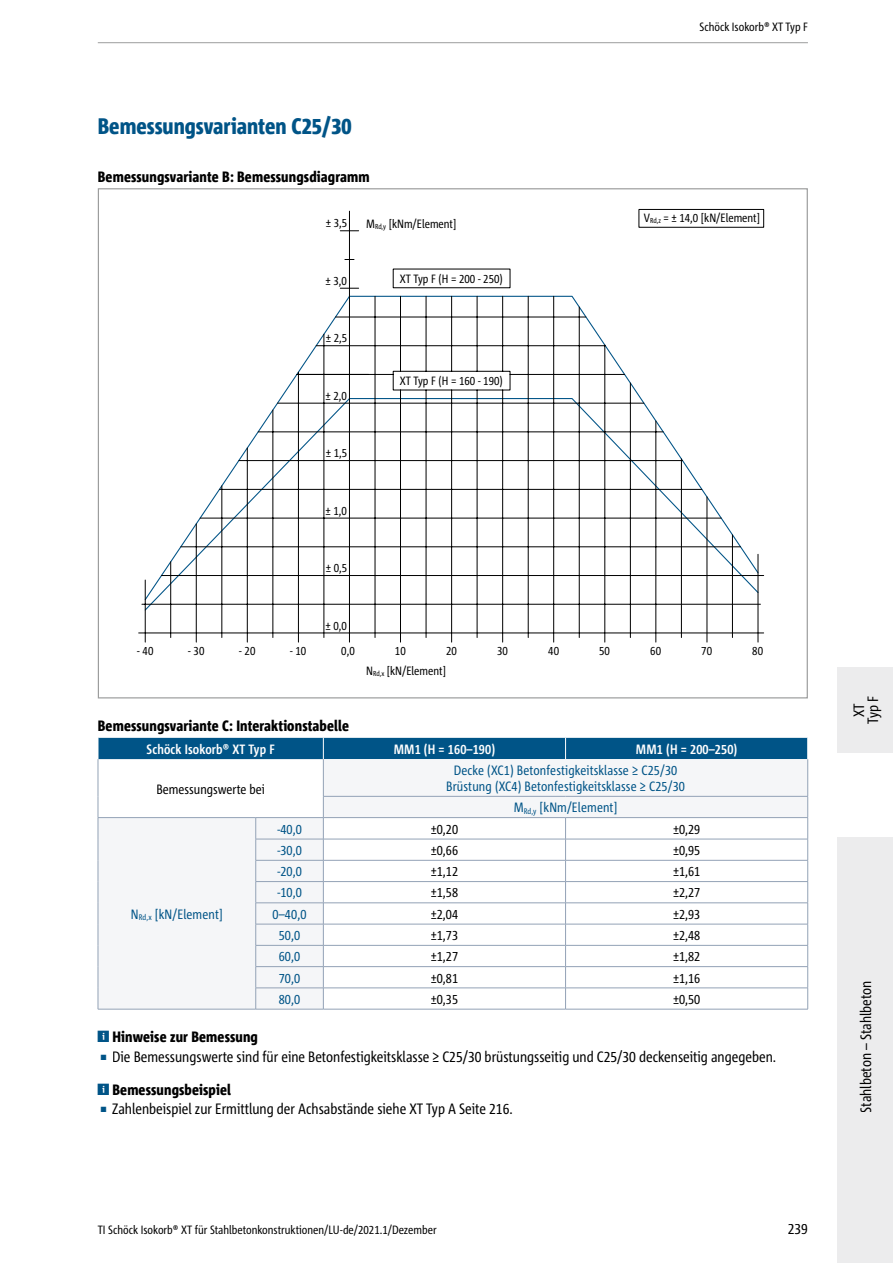
<style>
.page{position:relative;width:893px;height:1263px;background:#fff}
.page>*{position:absolute;margin:0;border:0;box-sizing:border-box;transform-origin:0 0}
.t1{font:800 condensed 22.5px "Corpid Schoeck";color:#005487}
.t2{font:condensed 15px/33px "Corpid Schoeck";color:#000}
.t3{font:800 condensed 15px "Corpid Schoeck";letter-spacing:.01em;color:#000}
.t4{font:condensed 13.5px/16.5px "Corpid Schoeck";letter-spacing:.01em;color:#005487;text-align:center}
.t5{font:condensed 13.5px "Corpid Schoeck";color:#000}
.t6{font:700 condensed 13.5px "Corpid Schoeck";letter-spacing:.01em;color:#fff}
.t7{font:condensed 12px "Corpid Schoeck";color:#000}
.s1{font-size:7.5px;color:#005487}
.s2{font-weight:800}
</style>
<div class="page">
<div style="left:838px;top:837px;width:55px;height:426px;background:#ececed"></div>
<div style="left:838px;top:668px;width:55px;height:85px;background:#ececed"></div>
<hr style="left:98px;top:42px;width:710px;height:1px;background:#9c9d9d">
<svg style="left:256px;top:759px;width:551px;height:229px"></svg>
<hr style="left:807px;top:759px;width:1px;height:37px;background:#93a2b6">
<svg style="left:565px;top:818px;width:1px;height:191px"></svg>
<svg style="left:807px;top:797px;width:1px;height:212px"></svg>
<hr style="left:98px;top:1009px;width:158px;height:1px;background:#93a2b6">
<hr style="left:323px;top:796px;width:243px;height:1px;background:#93a2b6">
<hr style="left:566px;top:796px;width:242px;height:1px;background:#93a2b6">
<hr style="left:323px;top:839px;width:243px;height:1px;background:#93a2b6">
<hr style="left:566px;top:839px;width:242px;height:1px;background:#93a2b6">
<hr style="left:323px;top:860px;width:243px;height:1px;background:#93a2b6">
<hr style="left:566px;top:860px;width:242px;height:1px;background:#93a2b6">
<hr style="left:323px;top:881px;width:243px;height:1px;background:#93a2b6">
<hr style="left:566px;top:881px;width:242px;height:1px;background:#93a2b6">
<hr style="left:323px;top:902px;width:243px;height:1px;background:#93a2b6">
<hr style="left:566px;top:902px;width:242px;height:1px;background:#93a2b6">
<hr style="left:323px;top:924px;width:243px;height:1px;background:#93a2b6">
<hr style="left:566px;top:924px;width:242px;height:1px;background:#93a2b6">
<hr style="left:323px;top:945px;width:243px;height:1px;background:#93a2b6">
<hr style="left:566px;top:945px;width:242px;height:1px;background:#93a2b6">
<hr style="left:323px;top:966px;width:243px;height:1px;background:#93a2b6">
<hr style="left:566px;top:966px;width:242px;height:1px;background:#93a2b6">
<hr style="left:323px;top:988px;width:243px;height:1px;background:#93a2b6">
<hr style="left:566px;top:988px;width:242px;height:1px;background:#93a2b6">
<hr style="left:256px;top:1009px;width:67px;height:1px;background:#93a2b6">
<hr style="left:323px;top:1009px;width:243px;height:1px;background:#93a2b6">
<hr style="left:566px;top:1009px;width:242px;height:1px;background:#93a2b6">
<hr style="left:323px;top:817px;width:243px;height:1px;background:#93a2b6">
<hr style="left:566px;top:817px;width:242px;height:1px;background:#93a2b6">
<hr style="left:98px;top:759px;width:1px;height:37px;background:#93a2b6">
<hr style="left:323px;top:759px;width:1px;height:37px;background:#93a2b6">
<svg style="left:98px;top:796px;width:226px;height:213px"></svg>
<div style="left:98px;top:738px;width:710px;height:21px;background:#005487"></div>
<svg style="left:142px;top:209px;width:622px;height:433px"></svg>
<hr style="left:145px;top:632px;width:613px;height:1px;background:#000">
<hr style="left:349px;top:211px;width:1px;height:422px;background:#000">
<svg style="left:393px;top:269px;width:365px;height:373px"></svg>
<h1 class="t1" style="left:98px;top:112px;width:255px">Bemessungsvarianten C25/30</h1>
<p class="t3" style="left:98px;top:167px;width:273px">Bemessungsvariante B: Bemessungsdiagramm</p>
<p class="t7" style="left:326px;top:216px;width:23px">± 3,5</p>
<p class="t7" style="left:366px;top:216px;width:92px">M<sub>Rd,y</sub> [kNm/Element]</p>
<p class="t7" style="left:325px;top:273px;width:23px">± 3,0</p>
<p class="t7" style="left:326px;top:331px;width:23px">± 2,5</p>
<p class="t7" style="left:325px;top:388px;width:23px">± 2,0</p>
<p class="t7" style="left:326px;top:445px;width:23px">± 1,5</p>
<p class="t7" style="left:325px;top:503px;width:23px">± 1,0</p>
<p class="t7" style="left:326px;top:560px;width:23px">± 0,5</p>
<p class="t7" style="left:325px;top:618px;width:23px">± 0,0</p>
<p class="t7" style="left:400px;top:271px;width:104px">XT Typ F (H = 200 - 250)</p>
<p class="t7" style="left:400px;top:373px;width:104px">XT Typ F (H = 160 - 190)</p>
<p class="t7" style="left:699px;top:19px;width:110px">Schöck Isokorb® XT Typ F</p>
<p class="t7" style="left:644px;top:210px;width:118px">V<sub>Rd,z</sub> = ± 14,0 [kN/Element]</p>
<p class="t7" style="left:137px;top:643px;width:18px">-40</p>
<p class="t7" style="left:188px;top:643px;width:18px">-30</p>
<p class="t7" style="left:239px;top:643px;width:18px">-20</p>
<p class="t7" style="left:290px;top:643px;width:18px">- 10</p>
<p class="t7" style="left:341px;top:643px;width:15px">0,0</p>
<p class="t7" style="left:395px;top:643px;width:12px">10</p>
<p class="t7" style="left:446px;top:643px;width:12px">20</p>
<p class="t7" style="left:599px;top:643px;width:12px">50</p>
<p class="t7" style="left:497px;top:643px;width:12px">30</p>
<p class="t7" style="left:548px;top:643px;width:12px">40</p>
<p class="t7" style="left:650px;top:643px;width:12px">60</p>
<p class="t7" style="left:701px;top:643px;width:12px">70</p>
<p class="t7" style="left:752px;top:643px;width:12px">80</p>
<p class="t3" style="left:98px;top:717px;width:253px">Bemessungsvariante C: Interaktionstabelle</p>
<p class="t7" style="left:366px;top:663px;width:81px">N<sub>Rd,x</sub> [kN/Element]</p>
<p class="t6" style="left:147px;top:740px;width:130px">Schöck Isokorb® XT Typ F</p>
<p class="t6" style="left:394px;top:740px;width:103px">MM1 (H = 160–190)</p>
<p class="t6" style="left:636px;top:740px;width:103px">MM1 (H = 200–250)</p>
<p class="t5" style="left:157px;top:780px;width:110px">Bemessungs werte bei</p>
<p class="t4" style="left:446px;top:762px;width:240px">Decke (XC1) Betonfestigkeitsklasse ≥ C25/30<br>Brüstung (XC4) Betonfestigkeitsklasse ≥ C25/30</p>
<p class="t4" style="left:514px;top:799px;width:105px">M<sub>Rd,y</sub> [kNm/Element]</p>
<p class="t4" style="left:131px;top:905px;width:93px">N<sub>Rd,x</sub> [kN/Element]</p>
<p class="t4" style="left:277px;top:820px;width:26px">-40,0</p>
<p class="t5" style="left:431px;top:820px;width:29px">±0,20</p>
<p class="t5" style="left:673px;top:820px;width:29px">±0,29</p>
<p class="t4" style="left:277px;top:842px;width:26px">-30,0</p>
<p class="t5" style="left:431px;top:842px;width:29px">±0,66</p>
<p class="t5" style="left:673px;top:842px;width:29px">±0,95</p>
<p class="t4" style="left:277px;top:863px;width:26px">-20,0</p>
<p class="t5" style="left:431px;top:863px;width:29px">±1,12</p>
<p class="t5" style="left:673px;top:863px;width:29px">±1,61</p>
<p class="t4" style="left:277px;top:884px;width:26px">-10,0</p>
<p class="t5" style="left:431px;top:884px;width:29px">±1,58</p>
<p class="t5" style="left:673px;top:884px;width:29px">±2,27</p>
<p class="t4" style="left:273px;top:905px;width:36px">0–40,0</p>
<p class="t5" style="left:431px;top:905px;width:29px">±2,04</p>
<p class="t5" style="left:673px;top:905px;width:29px">±2,93</p>
<p class="t4" style="left:279px;top:927px;width:23px">50,0</p>
<p class="t5" style="left:431px;top:927px;width:29px">±1,73</p>
<p class="t5" style="left:673px;top:927px;width:29px">±2,48</p>
<p class="t4" style="left:279px;top:948px;width:23px">60,0</p>
<p class="t5" style="left:431px;top:948px;width:29px">±1,27</p>
<p class="t5" style="left:673px;top:948px;width:29px">±1,82</p>
<p class="t4" style="left:279px;top:969px;width:23px">70,0</p>
<p class="t5" style="left:431px;top:969px;width:29px">±0,81</p>
<p class="t5" style="left:673px;top:969px;width:29px">±1,16</p>
<p class="t4" style="left:279px;top:991px;width:23px">80,0</p>
<p class="t5" style="left:431px;top:990px;width:29px">±0,35</p>
<p class="t5" style="left:673px;top:990px;width:29px">±0,50</p>
<p class="t3" style="left:112px;top:1027px;width:147px">Hinweise zur Bemessung</p>
<p class="t2" style="left:112px;top:1040px;width:665px;text-indent:-12px"><span class="s1">■</span> Die Bemessungswerte sind für eine Betonfestigkeitsklasse ≥ C25/30 brüstungsseitig und C25/30 deckenseitig angegeben.<br><span class="s2">Bemessungsbeispiel</span></p>
<p class="t2" style="left:100px;top:1092px;width:414px"><span class="s1">■</span> Zahlenbeispiel zur Ermittlung der Achsabstände siehe XT Typ A Seite 216.</p>
<p class="t7" style="left:98px;top:1222px;width:340px">TI Schöck Isokorb® XT für Stahlbetonkonstruktionen/LU-de/2021.1/Dezember</p>
<p class="t2" style="left:788px;top:1212px;width:22px">239</p>
<p class="t2" style="left:852px;top:724px;width:30px;line-height:14.1px;text-align:center;rotate:-90deg">XT<br>Typ F</p>
<p class="t2" style="left:849px;top:1112px;width:134px;rotate:-90deg">Stahlbeton – Stahlbeton</p>
</div>
